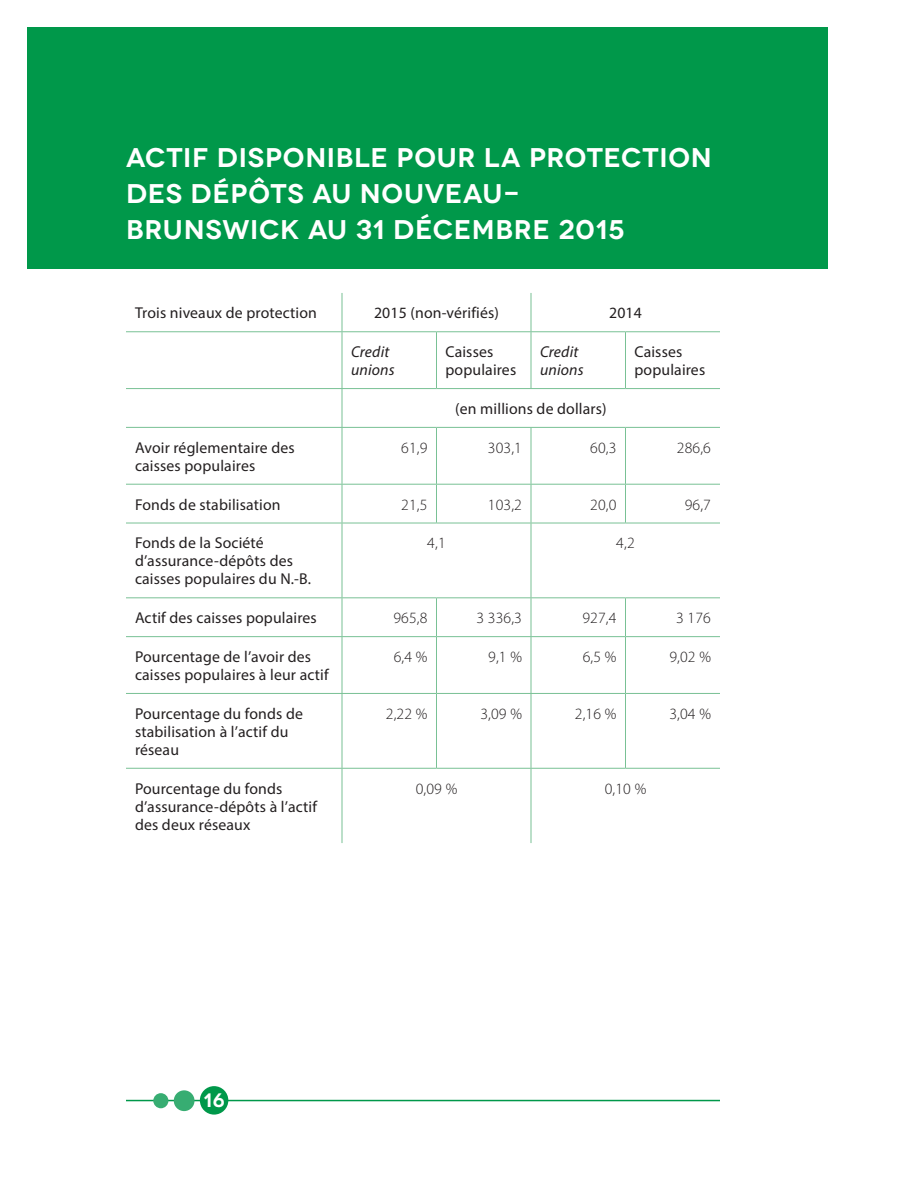
<style>
.page{position:relative;width:918px;height:1188px;background:#fff}
.page>*{position:absolute;margin:0;border:0;box-sizing:border-box;transform-origin:0 0}
.Heading_1_reversed{font:600 27px/36px "Novecentowide";letter-spacing:.025em;color:#fff}
.t1{font:600 19.5px "Novecentowide";color:#fff}
.table_text{font:15.75px/18px "Myriad Pro";letter-spacing:.01em;color:#231f20}
.table_numbers{font:300 15.75px "Myriad Pro";letter-spacing:.01em;color:#231f20}
.table_text-2{font:italic 15.75px/18px "Myriad Pro";letter-spacing:.01em;color:#231f20}
</style>
<div class="page">
<div style="left:27px;top:27px;width:801px;height:242px;background:#00984a"></div>
<hr style="left:126px;top:1100px;width:594px;height:1px;background:#00984a">
<div style="left:200px;top:1086px;width:28px;height:29px;background:#00984a;border-radius:50%"></div>
<div style="left:174px;top:1090px;width:21px;height:21px;background:#37ad72;border-radius:50%"></div>
<div style="left:153px;top:1093px;width:15px;height:15px;background:#37ad72;border-radius:50%"></div>
<hr style="left:342px;top:293px;width:1px;height:38px;background:#79c195">
<hr style="left:531px;top:293px;width:1px;height:38px;background:#79c195">
<hr style="left:126px;top:331px;width:216px;height:1px;background:#79c195">
<hr style="left:342px;top:331px;width:94px;height:1px;background:#79c195">
<hr style="left:342px;top:332px;width:1px;height:56px;background:#79c195">
<hr style="left:436px;top:331px;width:95px;height:1px;background:#79c195">
<hr style="left:436px;top:332px;width:1px;height:56px;background:#79c195">
<hr style="left:531px;top:331px;width:95px;height:1px;background:#79c195">
<hr style="left:531px;top:332px;width:1px;height:56px;background:#79c195">
<hr style="left:626px;top:331px;width:94px;height:1px;background:#79c195">
<hr style="left:625px;top:332px;width:1px;height:56px;background:#79c195">
<hr style="left:126px;top:388px;width:216px;height:1px;background:#79c195">
<hr style="left:342px;top:388px;width:94px;height:1px;background:#79c195">
<hr style="left:342px;top:389px;width:1px;height:38px;background:#79c195">
<hr style="left:436px;top:388px;width:95px;height:1px;background:#79c195">
<hr style="left:531px;top:388px;width:95px;height:1px;background:#79c195">
<hr style="left:626px;top:388px;width:94px;height:1px;background:#79c195">
<hr style="left:126px;top:427px;width:216px;height:1px;background:#79c195">
<hr style="left:342px;top:427px;width:94px;height:1px;background:#79c195">
<hr style="left:342px;top:428px;width:1px;height:56px;background:#79c195">
<hr style="left:436px;top:427px;width:95px;height:1px;background:#79c195">
<hr style="left:436px;top:428px;width:1px;height:56px;background:#79c195">
<hr style="left:531px;top:427px;width:95px;height:1px;background:#79c195">
<hr style="left:531px;top:428px;width:1px;height:56px;background:#79c195">
<hr style="left:626px;top:427px;width:94px;height:1px;background:#79c195">
<hr style="left:625px;top:428px;width:1px;height:56px;background:#79c195">
<hr style="left:126px;top:484px;width:216px;height:1px;background:#79c195">
<hr style="left:342px;top:484px;width:94px;height:1px;background:#79c195">
<hr style="left:342px;top:485px;width:1px;height:38px;background:#79c195">
<hr style="left:436px;top:484px;width:95px;height:1px;background:#79c195">
<hr style="left:436px;top:485px;width:1px;height:38px;background:#79c195">
<hr style="left:531px;top:484px;width:95px;height:1px;background:#79c195">
<hr style="left:531px;top:485px;width:1px;height:38px;background:#79c195">
<hr style="left:626px;top:484px;width:94px;height:1px;background:#79c195">
<hr style="left:625px;top:485px;width:1px;height:38px;background:#79c195">
<hr style="left:126px;top:523px;width:216px;height:1px;background:#79c195">
<hr style="left:342px;top:523px;width:94px;height:1px;background:#79c195">
<hr style="left:342px;top:523px;width:1px;height:74px;background:#79c195">
<hr style="left:436px;top:523px;width:95px;height:1px;background:#79c195">
<hr style="left:531px;top:523px;width:95px;height:1px;background:#79c195">
<hr style="left:531px;top:523px;width:1px;height:74px;background:#79c195">
<hr style="left:626px;top:523px;width:94px;height:1px;background:#79c195">
<hr style="left:126px;top:597px;width:216px;height:1px;background:#79c195">
<hr style="left:342px;top:597px;width:94px;height:1px;background:#79c195">
<hr style="left:342px;top:598px;width:1px;height:38px;background:#79c195">
<hr style="left:436px;top:597px;width:95px;height:1px;background:#79c195">
<hr style="left:436px;top:598px;width:1px;height:38px;background:#79c195">
<hr style="left:531px;top:597px;width:95px;height:1px;background:#79c195">
<hr style="left:531px;top:598px;width:1px;height:38px;background:#79c195">
<hr style="left:626px;top:597px;width:94px;height:1px;background:#79c195">
<hr style="left:625px;top:598px;width:1px;height:38px;background:#79c195">
<hr style="left:126px;top:636px;width:216px;height:1px;background:#79c195">
<hr style="left:342px;top:636px;width:94px;height:1px;background:#79c195">
<hr style="left:342px;top:637px;width:1px;height:56px;background:#79c195">
<hr style="left:436px;top:636px;width:95px;height:1px;background:#79c195">
<hr style="left:436px;top:637px;width:1px;height:56px;background:#79c195">
<hr style="left:531px;top:636px;width:95px;height:1px;background:#79c195">
<hr style="left:531px;top:637px;width:1px;height:56px;background:#79c195">
<hr style="left:626px;top:636px;width:94px;height:1px;background:#79c195">
<hr style="left:625px;top:637px;width:1px;height:56px;background:#79c195">
<hr style="left:126px;top:693px;width:216px;height:1px;background:#79c195">
<hr style="left:342px;top:693px;width:94px;height:1px;background:#79c195">
<hr style="left:342px;top:694px;width:1px;height:74px;background:#79c195">
<hr style="left:436px;top:693px;width:95px;height:1px;background:#79c195">
<hr style="left:436px;top:694px;width:1px;height:74px;background:#79c195">
<hr style="left:531px;top:693px;width:95px;height:1px;background:#79c195">
<hr style="left:531px;top:694px;width:1px;height:74px;background:#79c195">
<hr style="left:626px;top:693px;width:94px;height:1px;background:#79c195">
<hr style="left:625px;top:694px;width:1px;height:74px;background:#79c195">
<hr style="left:126px;top:768px;width:216px;height:1px;background:#79c195">
<hr style="left:342px;top:768px;width:94px;height:1px;background:#79c195">
<hr style="left:342px;top:769px;width:1px;height:74px;background:#79c195">
<hr style="left:436px;top:768px;width:95px;height:1px;background:#79c195">
<hr style="left:531px;top:768px;width:95px;height:1px;background:#79c195">
<hr style="left:531px;top:769px;width:1px;height:74px;background:#79c195">
<hr style="left:626px;top:768px;width:94px;height:1px;background:#79c195">
<p class="Heading_1_reversed" style="left:126px;top:140px;width:587px">ACTIF DISPONIBLE POUR LA PROTECTION<br>DES DÉPÔTS AU NOUVEAU-<br>BRUNSWICK AU 31 DÉCEMBRE 2015</p>
<p class="table_text" style="left:135px;top:304px;width:184px">Trois niveaux de protection</p>
<p class="table_text" style="left:374px;top:304px;width:126px">2015 (non-vérifiés)</p>
<p class="table_text" style="left:609px;top:304px;width:34px">2014</p>
<p class="table_text-2" style="left:351px;top:343px;width:45px">Credit unions</p>
<p class="table_text" style="left:446px;top:343px;width:72px">Caisses populaires</p>
<p class="table_text-2" style="left:540px;top:343px;width:45px">Credit unions</p>
<p class="table_text" style="left:634px;top:343px;width:72px">Caisses populaires</p>
<p class="table_text" style="left:455px;top:399px;width:153px">(en millions de dollars)</p>
<p class="table_text" style="left:135px;top:438px;width:161px">Avoir réglementaire des caisses populaires</p>
<p class="table_numbers" style="left:401px;top:439px;width:28px">61,9</p>
<p class="table_numbers" style="left:488px;top:439px;width:36px">303,1</p>
<p class="table_numbers" style="left:590px;top:439px;width:28px">60,3</p>
<p class="table_numbers" style="left:677px;top:439px;width:36px">286,6</p>
<p class="table_text" style="left:135px;top:495px;width:147px">Fonds de stabilisation</p>
<p class="table_numbers" style="left:401px;top:496px;width:28px">21,5</p>
<p class="table_numbers" style="left:488px;top:496px;width:36px">103,2</p>
<p class="table_numbers" style="left:590px;top:496px;width:28px">20,0</p>
<p class="table_numbers" style="left:685px;top:496px;width:28px">96,7</p>
<p class="table_text" style="left:135px;top:534px;width:178px">Fonds de la Société d’assurance-dépôts des caisses populaires du N.-B.</p>
<p class="table_numbers" style="left:427px;top:534px;width:20px">4,1</p>
<p class="table_numbers" style="left:616px;top:534px;width:20px">4,2</p>
<p class="table_text" style="left:135px;top:609px;width:183px">Actif des caisses populaires</p>
<p class="table_numbers" style="left:393px;top:609px;width:36px">965,8</p>
<p class="table_numbers" style="left:476px;top:609px;width:47px">3 336,3</p>
<p class="table_numbers" style="left:582px;top:609px;width:36px">927,4</p>
<p class="table_numbers" style="left:676px;top:609px;width:36px">3 176</p>
<p class="table_text" style="left:135px;top:647px;width:195px">Pourcentage de l’avoir des caisses populaires à leur actif</p>
<p class="table_numbers" style="left:394px;top:648px;width:35px">6,4 %</p>
<p class="table_numbers" style="left:488px;top:648px;width:35px">9,1 %</p>
<p class="table_numbers" style="left:583px;top:648px;width:35px">6,5 %</p>
<p class="table_numbers" style="left:669px;top:648px;width:43px">9,02 %</p>
<p class="table_text" style="left:135px;top:704px;width:170px">Pourcentage du fonds de stabilisation à l’actif du réseau</p>
<p class="table_numbers" style="left:386px;top:705px;width:43px">2,22 %</p>
<p class="table_numbers" style="left:480px;top:705px;width:43px">3,09 %</p>
<p class="table_numbers" style="left:575px;top:705px;width:43px">2,16 %</p>
<p class="table_numbers" style="left:669px;top:705px;width:43px">3,04 %</p>
<p class="table_text" style="left:135px;top:779px;width:184px">Pourcentage du fonds d’assurance-dépôts à l’actif des deux réseaux</p>
<p class="table_numbers" style="left:416px;top:780px;width:43px">0,09 %</p>
<p class="table_numbers" style="left:605px;top:780px;width:43px">0,10 %</p>
<p class="t1" style="left:204px;top:1088px;width:22px">16</p>
</div>
